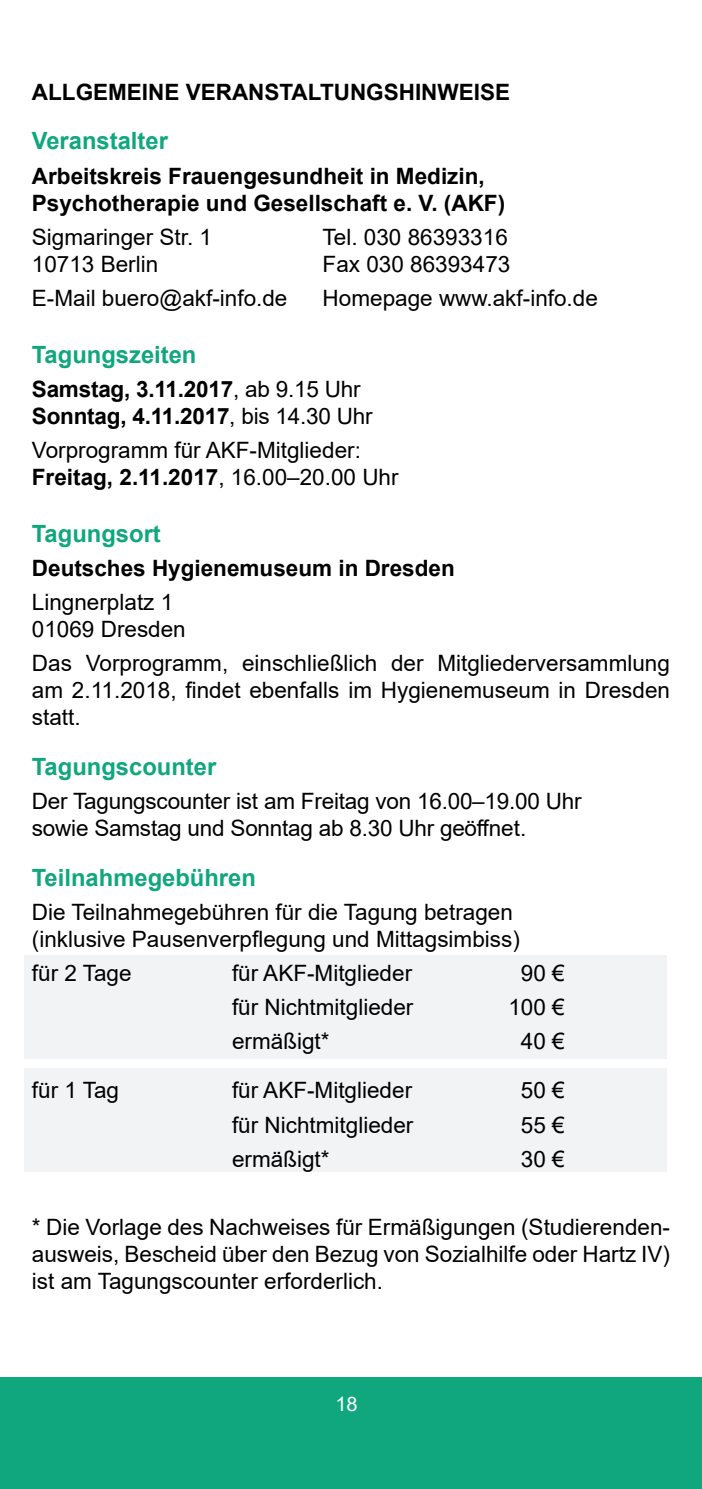
<style>
.page{position:relative;width:702px;height:1489px;background:#fff}
.page>*{position:absolute;margin:0;border:0;box-sizing:border-box;transform-origin:0 0}
.t1{font:700 23.75px "Arial";color:#10a77f}
.t2{font:22.5px/27px "Arial";color:#000}
.t3{font:700 22.5px/27px "Arial";color:#000}
.t4{font:20px "Arial";color:#fff}
.s1{font-weight:400}
.s2{font-weight:700}
</style>
<div class="page">
<div style="left:0;top:1376px;width:702px;height:112px;background:#10a77f"></div>
<div style="left:24px;top:955px;width:642px;height:103px;background:#f2f3f4"></div>
<div style="left:24px;top:1068px;width:642px;height:103px;background:#f2f3f4"></div>
<p class="t3" style="left:32px;top:78px;width:479px">ALLGEMEINE VERANSTALTUNGSHINWEISE</p>
<p class="t1" style="left:32px;top:124px;width:137px">Veranstalter</p>
<p class="t3" style="left:32px;top:162px;width:475px">Arbeitskreis Frauengesundheit in Medizin,<br>Psychotherapie und Gesellschaft e. V. (AKF)</p>
<p class="t2" style="left:32px;top:223px;width:182px">Sigmaringer Str. 1<br>10713 Berlin</p>
<p class="t2" style="left:32px;top:284px;width:257px">E-Mail buero@akf-info.de</p>
<p class="t1" style="left:32px;top:337px;width:166px">Tagungszeiten</p>
<p class="t3" style="left:32px;top:375px;width:342px">Samstag, 3.11.2017<span class="s1">, ab 9.15 Uhr<br></span>Sonntag, 4.11.2017<span class="s1">, bis 14.30 Uhr</span></p>
<p class="t2" style="left:32px;top:436px;width:368px">Vorprogramm für AKF-Mitglieder:<br><span class="s2">Freitag, 2.11.2017</span>, 16.00–20.00 Uhr</p>
<p class="t1" style="left:32px;top:516px;width:130px">Tagungsort</p>
<p class="t3" style="left:32px;top:554px;width:424px">Deutsches Hygienemuseum in Dresden</p>
<p class="t2" style="left:32px;top:588px;width:155px">Lingnerplatz 1<br>01069 Dresden</p>
<p class="t2" style="left:32px;top:649px;width:639px;text-align:justify">Das Vorprogramm, einschließlich der Mitgliederversammlung am 2.11.2018, findet ebenfalls im Hygienemuseum in Dresden statt.</p>
<p class="t1" style="left:32px;top:749px;width:186px">Tagungscounter</p>
<p class="t2" style="left:32px;top:787px;width:551px">Der Tagungscounter ist am Freitag von 16.00–19.00 Uhr sowie Samstag und Sonntag ab 8.30 Uhr geöffnet.</p>
<p class="t1" style="left:32px;top:860px;width:225px">Teilnahmegebühren</p>
<p class="t2" style="left:32px;top:898px;width:489px">Die Teilnahmegebühren für die Tagung betragen (inklusive Pausenverpflegung und Mittagsimbiss)</p>
<p class="t2" style="left:32px;top:959px;width:101px">für 2 Tage</p>
<p class="t2" style="left:232px;top:959px;width:182px">für AKF-Mitglieder</p>
<p class="t2" style="left:521px;top:959px;width:45px">90 €</p>
<p class="t2" style="left:232px;top:993px;width:183px">für Nichtmitglieder</p>
<p class="t2" style="left:508px;top:993px;width:58px">100 €</p>
<p class="t2" style="left:232px;top:1027px;width:99px">ermäßigt*</p>
<p class="t2" style="left:521px;top:1027px;width:45px">40 €</p>
<p class="t2" style="left:32px;top:1076px;width:89px">für 1 Tag</p>
<p class="t2" style="left:232px;top:1076px;width:182px">für AKF-Mitglieder</p>
<p class="t2" style="left:521px;top:1076px;width:45px">50 €</p>
<p class="t2" style="left:232px;top:1110px;width:183px">für Nichtmitglieder</p>
<p class="t2" style="left:521px;top:1110px;width:45px">55 €</p>
<p class="t2" style="left:232px;top:1144px;width:99px">ermäßigt*</p>
<p class="t2" style="left:521px;top:1144px;width:45px">30 €</p>
<p class="t2" style="left:322px;top:223px;width:189px">Tel. 030 86393316<br>Fax 030 86393473</p>
<p class="t2" style="left:322px;top:284px;width:277px">Homepage www.akf-info.de</p>
<p class="t2" style="left:32px;top:1213px;width:639px;text-align:justify">* Die Vorlage des Nachweises für Ermäßigungen (Studierenden&shy;ausweis, Bescheid über den Bezug von Sozialhilfe oder Hartz IV) ist am Tagungscounter erforderlich.</p>
<p class="t4" style="left:335px;top:1389px;width:24px">18</p>
</div>
